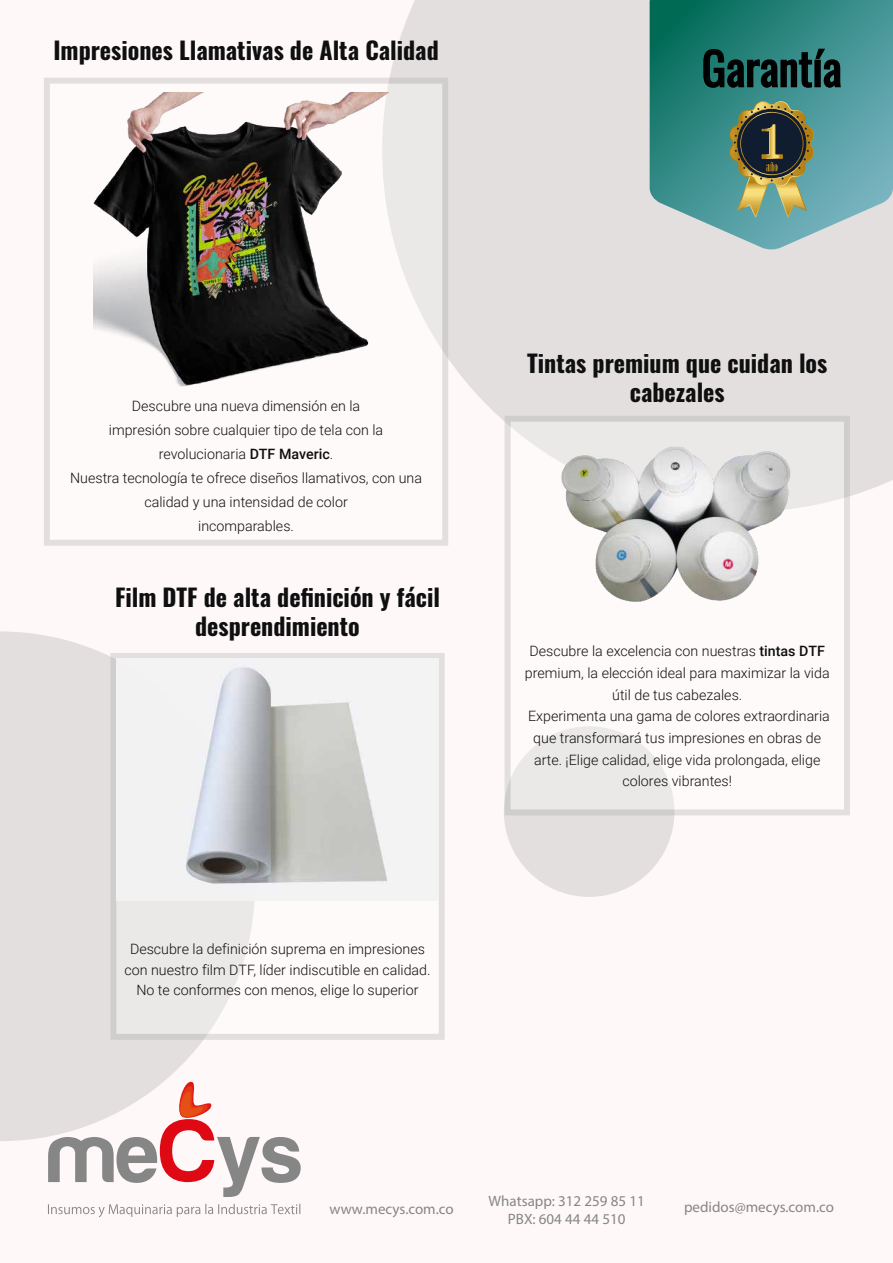
<style>
.page{position:relative;width:893px;height:1263px;background:#fef8f9}
.page>*{position:absolute;margin:0;border:0;box-sizing:border-box;transform-origin:0 0}
.t1{font:45px "Oswald";color:#000}
.t2{font:700 24px/28.8px "Oswald";color:#0f0f0f;text-align:center}
.t3{font:15px/18px "Myriad Pro";color:#868686;text-align:center}
.t4{font:300 14.25px/21.6px "Roboto";color:#0f0f0f;text-align:center}
.s1{font-weight:500}
</style>
<div class="page">
<div style="left:0;top:631px;width:203px;height:510px;background:#e3dfdf"></div>
<div style="left:504px;top:726px;width:170px;height:171px;background:#e3dfdf;border-radius:50%"></div>
<div style="left:382px;top:0;width:511px;height:512px;background:#e3dfdf"></div>
<svg style="left:48px;top:1080px;width:253px;height:117px"></svg>
<svg style="left:48px;top:1204px;width:252px;height:13px"></svg>
<svg style="left:650px;top:0;width:243px;height:250px;background:#539b99"></svg>
<svg style="left:703px;top:48px;width:139px;height:40px;background:#246561"></svg>
<svg style="left:729px;top:101px;width:86px;height:117px;background:#66765c"></svg>
<svg style="left:512px;top:423px;width:331px;height:379px"></svg>
<div style="left:505px;top:416px;width:345px;height:399px;border:6px solid #a4a7a5"></div>
<img style="left:542px;top:421px;width:271px;height:181px">
<div style="left:47px;top:81px;width:398px;height:462px;background:#fff"></div>
<div style="left:44px;top:78px;width:404px;height:468px;border:6px solid #a4a7a5"></div>
<img style="left:93px;top:93px;width:306px;height:294px">
<div style="left:113px;top:656px;width:329px;height:381px;background:linear-gradient(to right,#e9e7e7,#fff)"></div>
<div style="left:110px;top:653px;width:335px;height:387px;border:6px solid #a4a7a5"></div>
<img style="left:116px;top:659px;width:323px;height:241px">
<h2 class="t2" style="left:53px;top:38px;width:387px">Impresiones Llamativas de Alta Calidad</h2>
<h1 class="t1" style="left:702px;top:28px;width:141px">Garantía</h1>
<p class="t4" style="left:70px;top:393px;width:353px;line-height:24px">Descubre una nueva dimensión en la<br>impresión sobre cualquier tipo de tela con la revolucionaria <span class="s1">DTF Maveric</span>.<br>Nuestra tecnología te ofrece diseños llamativos, con una calidad y una intensidad de color<br>incomparables.</p>
<h2 class="t2" style="left:115px;top:585px;width:327px">Film DTF de alta definición y fácil desprendimiento</h2>
<p class="t4" style="left:124px;top:937px;width:308px;line-height:21px">Descubre la definición suprema en impresiones con nuestro film DTF, líder indiscutible en calidad.<br>No te conformes con menos, elige lo superior</p>
<h2 class="t2" style="left:527px;top:351px;width:302px">Tintas premium que cuidan los cabezales</h2>
<p class="t4" style="left:525px;top:640px;width:307px">Descubre la excelencia con nuestras <span class="s1">tintas DTF </span>premium, la elección ideal para maximizar la vida útil de tus cabezales.<br>Experimenta una gama de colores extraordinaria que transformará tus impresiones en obras de arte. ¡Elige calidad, elige vida prolongada, elige colores vibrantes!</p>
<p class="t3" style="left:330px;top:1200px;width:126px">www.mecys.com.co</p>
<p class="t3" style="left:489px;top:1192px;width:158px">Whatsapp: 312 259 85 11<br>PBX: 604 44 44 510</p>
<p class="t3" style="left:684px;top:1198px;width:151px">pedidos@mecys.com.co</p>
</div>
